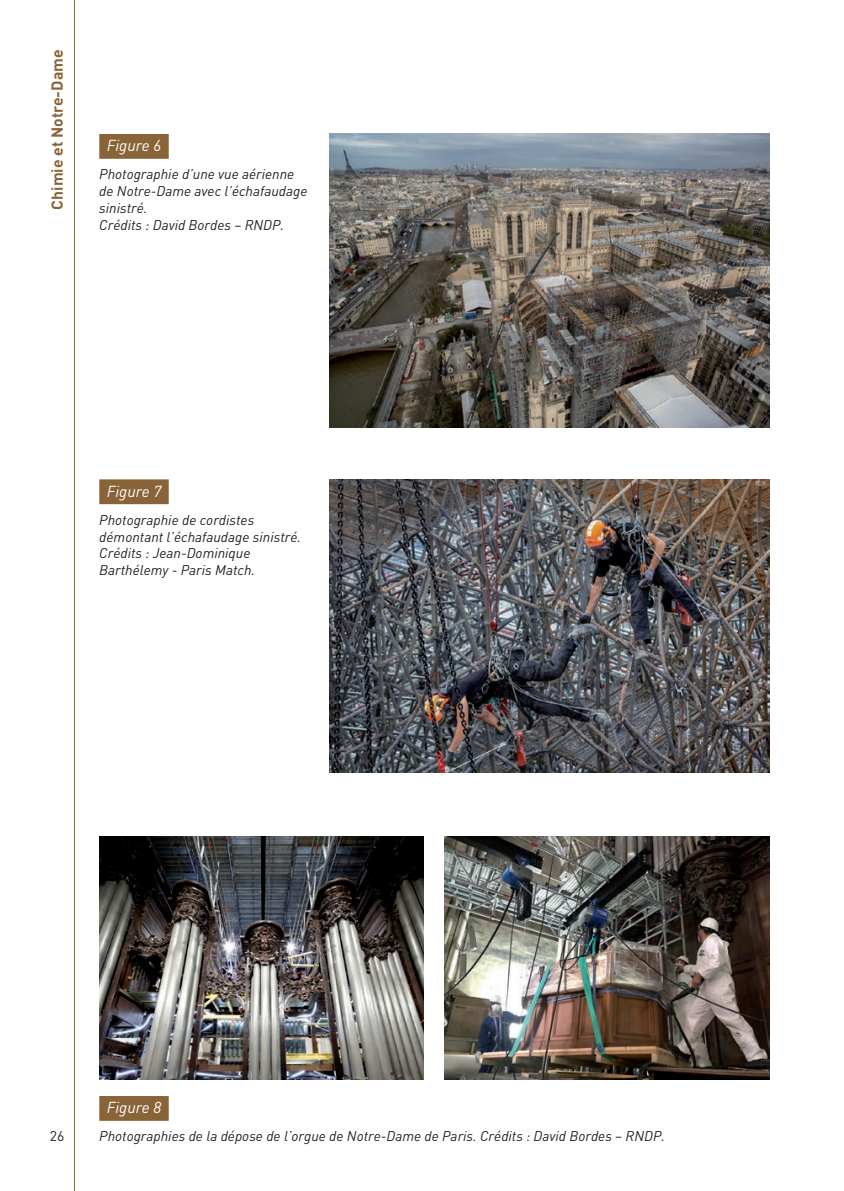
<style>
.page{position:relative;width:844px;height:1191px;background:#fff}
.page>*{position:absolute;margin:0;border:0;box-sizing:border-box;transform-origin:0 0}
.Figure_numero{font:italic 15.75px "DIN";color:#fff}
.t1{font:700 15.75px "DIN";color:#896438}
.Figure_titre{font:italic 14px/16.8px "DIN";color:#231f20}
.t2{font:14px "DIN";color:#231f20}
</style>
<div class="page">
<svg style="left:74px;top:0;width:1px;height:1191px"></svg>
<div style="left:99px;top:134px;width:70px;height:25px;background:#896438"></div>
<div style="left:99px;top:479px;width:70px;height:25px;background:#896438"></div>
<div style="left:99px;top:1096px;width:70px;height:24px;background:#896438"></div>
<img style="left:99px;top:836px;width:325px;height:243px">
<img style="left:445px;top:836px;width:324px;height:243px">
<img style="left:329px;top:134px;width:440px;height:293px">
<img style="left:329px;top:479px;width:440px;height:293px">
<p class="t1" style="left:47px;top:209px;width:161px;rotate:-90deg">Chimie et Notre-Dame</p>
<p class="Figure_numero" style="left:107px;top:136px;width:56px">Figure 6</p>
<p class="Figure_titre" style="left:99px;top:166px;width:210px">Photographie d’une vue aérienne de Notre-Dame avec l’échafaudage sinistré.<br>Crédits : David Bordes – RNDP.</p>
<p class="Figure_numero" style="left:107px;top:481px;width:56px">Figure 7</p>
<p class="Figure_titre" style="left:99px;top:511px;width:203px">Photographie de cordistes démontant l’échafaudage sinistré.<br>Crédits : Jean-Dominique<br>Barthélemy - Paris Match.</p>
<p class="t2" style="left:50px;top:1127px;width:16px">26</p>
<p class="Figure_numero" style="left:107px;top:1097px;width:56px">Figure 8</p>
<p class="Figure_titre" style="left:99px;top:1127px;width:567px">Photographies de la dépose de l’orgue de Notre-Dame de Paris. Crédits : David Bordes – RNDP.</p>
</div>
